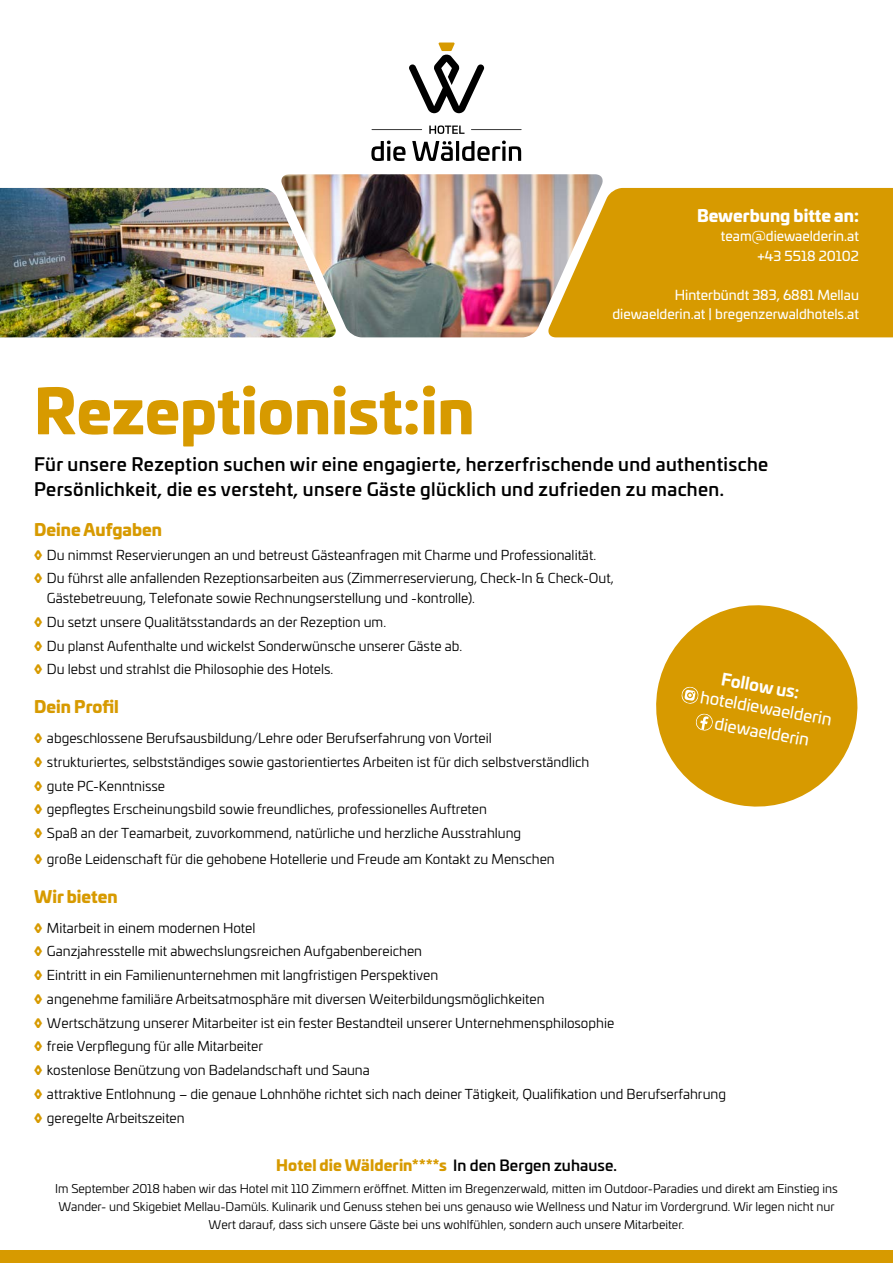
<style>
.page{position:relative;width:893px;height:1263px;background:#fff}
.page>*{position:absolute;margin:0;border:0;box-sizing:border-box;transform-origin:0 0}
.t1{font:900 60px "Univia Pro";color:#d79a00}
.t2{font:500 18px/25.5px "Univia Pro";letter-spacing:.02em;color:#000}
.t3{font:900 16.5px "Univia Pro";color:#d79a00}
.t4{font:16.5px "Univia Pro";color:#fff}
.t5{font:900 16.5px "Univia Pro";color:#fff}
.t6{font:700 16.5px "Univia Pro";color:#fff}
.t7{font:900 15px "Univia Pro";letter-spacing:.005em;color:#d79a00}
.t8{font:13.5px/19.5px "Univia Pro";color:#000}
.t9{font:13.5px "Univia Pro";color:#fff}
.t10{font:12px/18px "Univia Pro";color:#000;text-align:center}
.s1{font-weight:900;color:#d79a00}
.s2{font-weight:500;color:#000}
</style>
<div class="page">
<svg style="left:409px;top:43px;width:75px;height:70px"></svg>
<svg style="left:371px;top:141px;width:35px;height:20px"></svg>
<svg style="left:412px;top:141px;width:41px;height:20px"></svg>
<hr style="left:456px;top:141px;width:3px;height:20px;background:#000">
<svg style="left:462px;top:141px;width:59px;height:20px"></svg>
<svg style="left:429px;top:125px;width:35px;height:9px"></svg>
<hr style="left:372px;top:129px;width:50px;height:1px;background:#000">
<hr style="left:471px;top:129px;width:51px;height:1px;background:#000">
<img style="left:281px;top:174px;width:322px;height:163px">
<img style="left:0;top:188px;width:337px;height:149px">
<svg style="left:547px;top:188px;width:346px;height:149px;background:#d79e11"></svg>
<div style="left:0;top:1250px;width:893px;height:13px;background:#d79a00"></div>
<svg style="left:656px;top:605px;width:202px;height:202px;fill:#d79a00"></svg>
<svg style="left:681px;top:686px;width:18px;height:18px"></svg>
<svg style="left:695px;top:713px;width:18px;height:18px"></svg>
<p class="t1" style="left:34px;top:362px;width:442px">Rezeptionist:in</p>
<p class="t5" style="left:697px;top:202px;width:163px">Bewerbung bitte an:</p>
<p class="t9" style="left:721px;top:226px;width:140px">team@diewaelderin.at</p>
<p class="t9" style="left:757px;top:245px;width:103px">+43 5518 20102</p>
<p class="t9" style="left:675px;top:284px;width:186px">Hinterbündt 383, 6881 Mellau</p>
<p class="t9" style="left:612px;top:304px;width:248px">diewaelderin.at | bregenzerwaldhotels.at</p>
<p class="t2" style="left:34px;top:450px;width:736px">Für unsere Rezeption suchen wir eine engagierte, herzerfrischende und authentische<br>Persönlichkeit, die es versteht, unsere Gäste glücklich und zufrieden zu machen.</p>
<p class="t3" style="left:34px;top:516px;width:129px">Deine Aufgaben</p>
<p class="t8" style="left:34px;top:544px;width:563px"><span class="s1">◊</span> Du nimmst Reservierungen an und betreust Gästeanfragen mit Charme und Professionalität.</p>
<p class="t8" style="left:47px;top:568px;width:568px;text-indent:-13px"><span class="s1">◊</span> Du führst alle anfallenden Rezeptionsarbeiten aus (Zimmerreservierung, Check-In &amp; Check-Out,<br>Gästebetreuung, Telefonate sowie Rechnungserstellung und -kontrolle).</p>
<p class="t8" style="left:34px;top:611px;width:353px"><span class="s1">◊</span> Du setzt unsere Qualitätsstandards an der Rezeption um.</p>
<p class="t8" style="left:34px;top:635px;width:429px"><span class="s1">◊</span> Du planst Aufenthalte und wickelst Sonderwünsche unserer Gäste ab.</p>
<p class="t8" style="left:34px;top:659px;width:301px"><span class="s1">◊</span> Du lebst und strahlst die Philosophie des Hotels.</p>
<p class="t3" style="left:34px;top:693px;width:86px">Dein Profil</p>
<p class="t8" style="left:34px;top:728px;width:459px"><span class="s1">◊</span> abgeschlossene Berufsausbildung/Lehre oder Berufserfahrung von Vorteil</p>
<p class="t8" style="left:34px;top:751px;width:557px"><span class="s1">◊</span> strukturiertes, selbstständiges sowie gastorientiertes Arbeiten ist für dich selbstverständlich</p>
<p class="t8" style="left:34px;top:775px;width:132px"><span class="s1">◊</span> gute PC-Kenntnisse</p>
<p class="t8" style="left:34px;top:799px;width:454px"><span class="s1">◊</span> gepflegtes Erscheinungsbild sowie freundliches, professionelles Auftreten</p>
<p class="t8" style="left:34px;top:823px;width:488px"><span class="s1">◊</span> Spaß an der Teamarbeit, zuvorkommend, natürliche und herzliche Ausstrahlung</p>
<p class="t8" style="left:34px;top:848px;width:522px"><span class="s1">◊</span> große Leidenschaft für die gehobene Hotellerie und Freude am Kontakt zu Menschen</p>
<p class="t3" style="left:34px;top:883px;width:85px">Wir bieten</p>
<p class="t8" style="left:34px;top:917px;width:223px"><span class="s1">◊</span> Mitarbeit in einem modernen Hotel</p>
<p class="t8" style="left:34px;top:941px;width:389px"><span class="s1">◊</span> Ganzjahresstelle mit abwechslungsreichen Aufgabenbereichen</p>
<p class="t8" style="left:34px;top:965px;width:406px"><span class="s1">◊</span> Eintritt in ein Familienunternehmen mit langfristigen Perspektiven</p>
<p class="t8" style="left:34px;top:988px;width:512px"><span class="s1">◊</span> angenehme familiäre Arbeitsatmosphäre mit diversen Weiterbildungsmöglichkeiten</p>
<p class="t8" style="left:34px;top:1012px;width:581px"><span class="s1">◊</span> Wertschätzung unserer Mitarbeiter ist ein fester Bestandteil unserer Unternehmensphilosophie</p>
<p class="t8" style="left:34px;top:1036px;width:230px"><span class="s1">◊</span> freie Verpflegung für alle Mitarbeiter</p>
<p class="t8" style="left:34px;top:1060px;width:337px"><span class="s1">◊</span> kostenlose Benützung von Badelandschaft und Sauna</p>
<p class="t8" style="left:34px;top:1083px;width:693px"><span class="s1">◊</span> attraktive Entlohnung – die genaue Lohnhöhe richtet sich nach deiner Tätigkeit, Qualifikation und Berufserfahrung</p>
<p class="t8" style="left:34px;top:1107px;width:152px"><span class="s1">◊</span> geregelte Arbeitszeiten</p>
<p class="t6" style="left:724px;top:666px;width:81px;rotate:10deg">Follow us:</p>
<p class="t4" style="left:703px;top:684px;width:135px;rotate:10deg">hoteldiewaelderin</p>
<p class="t4" style="left:717px;top:711px;width:97px;rotate:10deg">diewaelderin</p>
<p class="t7" style="left:276px;top:1153px;width:342px">Hotel die Wälderin****s <span class="s2">In den Bergen zuhause.</span></p>
<p class="t10" style="left:55px;top:1179px;width:784px">Im September 2018 haben wir das Hotel mit 110 Zimmern eröffnet. Mitten im Bregenzerwald, mitten im Outdoor-Paradies und direkt am Einstieg ins<br>Wander- und Skigebiet Mellau-Damüls. Kulinarik und Genuss stehen bei uns genauso wie Wellness und Natur im Vordergrund. Wir legen nicht nur<br>Wert darauf, dass sich unsere Gäste bei uns wohlfühlen, sondern auch unsere Mitarbeiter.</p>
</div>
